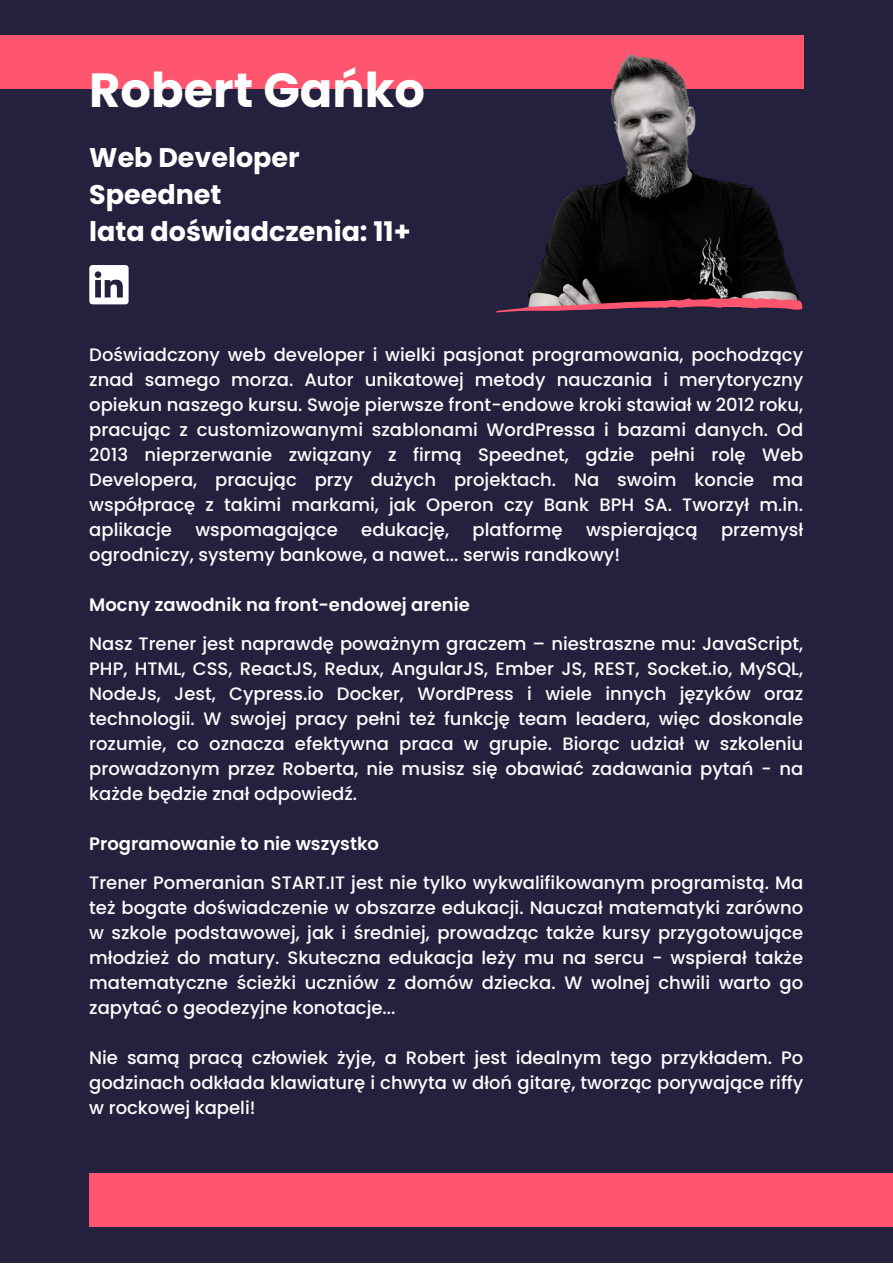
<style>
.page{position:relative;width:893px;height:1264px;background:#fff}
.page>*{position:absolute;margin:0;border:0;box-sizing:border-box;transform-origin:0 0}
.t1{font:700 48px "Poppins";color:#fff}
.t2{font:700 27px/37px "Poppins";color:#fff}
.t3{font:500 18px/25px "Poppins";color:#fdfdfd;text-align:justify}
.t4{font:600 18px "Poppins";color:#fdfdfd}
</style>
<div class="page">
<div style="left:0;top:0;width:892px;height:1262px;background:#23213d"></div>
<div style="left:0;top:35px;width:803px;height:54px;background:#ff556e"></div>
<div style="left:89px;top:1173px;width:803px;height:54px;background:#ff556e"></div>
<img style="left:528px;top:54px;width:275px;height:252px">
<svg style="left:496px;top:297px;width:306px;height:15px"></svg>
<svg style="left:89px;top:265px;width:40px;height:39px"></svg>
<h1 class="t1" style="left:89px;top:57px;width:337px">Robert Gańko</h1>
<h2 class="t2" style="left:89px;top:139px;width:323px">Web Developer<br>Speednet<br>lata doświadczenia: 11+</h2>
<p class="t3" style="left:89px;top:342px;width:715px">Doświadczony web developer i wielki pasjonat programowania, pochodzący znad samego morza. Autor unikatowej metody nauczania i merytoryczny opiekun naszego kursu. Swoje pierwsze front-endowe kroki stawiał w 2012 roku, pracując z customizowanymi szablonami WordPressa i bazami danych. Od 2013 nieprzerwanie związany z firmą Speednet, gdzie pełni rolę Web Developera, pracując przy dużych projektach. Na swoim koncie ma współpracę z takimi markami, jak Operon czy Bank BPH SA. Tworzył m.in. aplikacje</p>
<p class="t3" style="left:195px;top:517px;width:144px">wspomagające</p>
<p class="t3" style="left:361px;top:517px;width:89px">edukację,</p>
<p class="t3" style="left:472px;top:517px;width:91px">platformę</p>
<p class="t3" style="left:586px;top:517px;width:113px">wspierającą</p>
<p class="t3" style="left:721px;top:517px;width:84px">przemysł</p>
<p class="t3" style="left:89px;top:541px;width:532px">ogrodniczy, systemy bankowe, a nawet... serwis randkowy!</p>
<p class="t4" style="left:89px;top:591px;width:382px">Mocny zawodnik na front-endowej arenie</p>
<p class="t3" style="left:89px;top:631px;width:715px">Nasz Trener jest naprawdę poważnym graczem – niestraszne mu: JavaScript, PHP, HTML, CSS, ReactJS, Redux, AngularJS, Ember JS, REST, Socket.io, MySQL, NodeJs, Jest, Cypress.io Docker, WordPress i wiele innych języków oraz technologii. W swojej pracy pełni też funkcję team leadera, więc doskonale rozumie, co oznacza efektywna praca w grupie. Biorąc udział w szkoleniu prowadzonym przez Roberta, nie musisz się obawiać zadawania pytań - na każde będzie znał odpowiedź.</p>
<p class="t4" style="left:89px;top:831px;width:291px">Programowanie to nie wszystko</p>
<p class="t3" style="left:89px;top:870px;width:715px">Trener Pomeranian START.IT jest nie tylko wykwalifikowanym programistą. Ma też bogate doświadczenie w obszarze edukacji. Nauczał matematyki zarówno w szkole podstawowej, jak i średniej, prowadząc także kursy przygotowujące młodzież do matury. Skuteczna edukacja leży mu na sercu - wspierał także matematyczne ścieżki uczniów z domów dziecka. W wolnej chwili warto go zapytać o geodezyjne konotacje...</p>
<p class="t3" style="left:89px;top:1045px;width:715px">Nie samą pracą człowiek żyje, a Robert jest idealnym tego przykładem. Po godzinach odkłada klawiaturę i chwyta w dłoń gitarę, tworząc porywające riffy w rockowej kapeli!</p>
</div>
